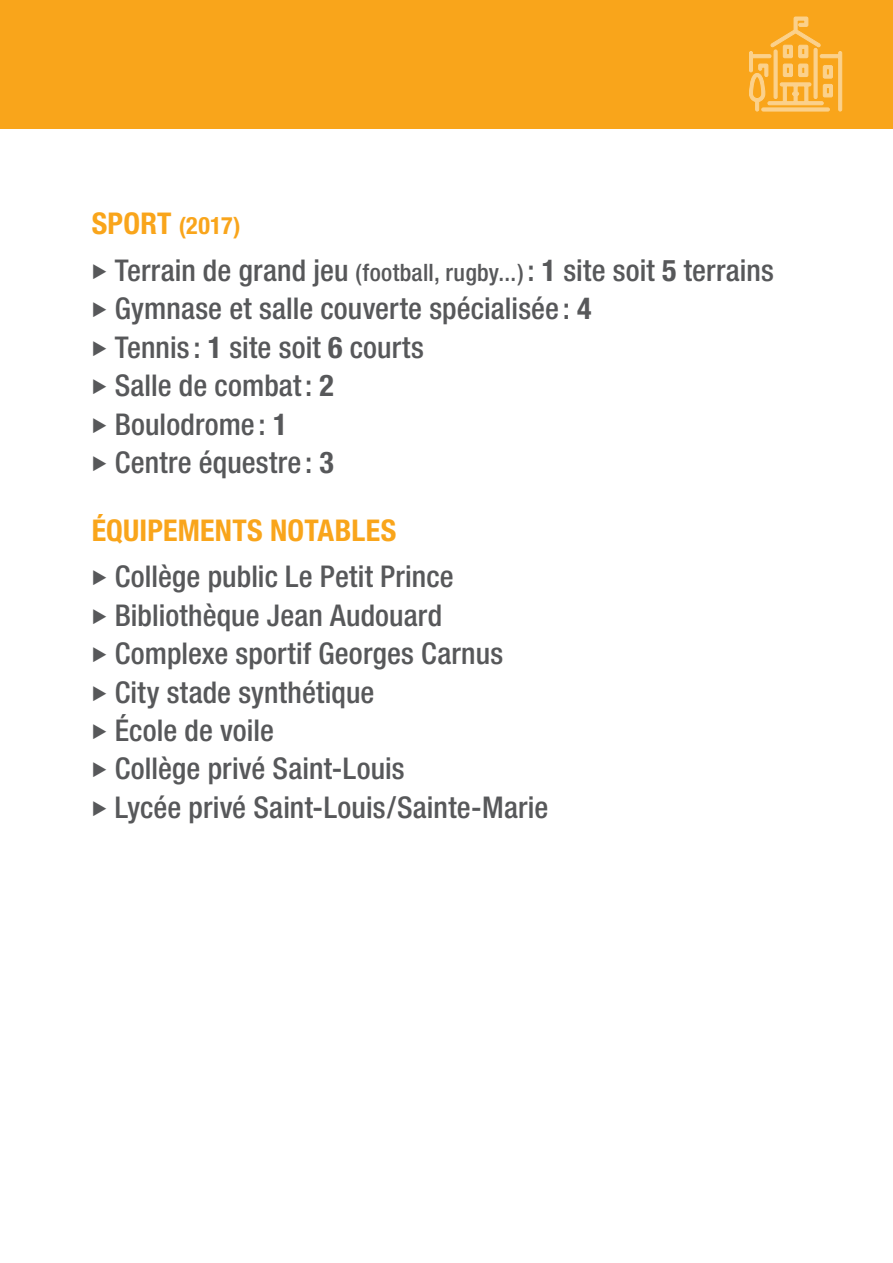
<style>
.page{position:relative;width:893px;height:1263px;background:#fff}
.page>*{position:absolute;margin:0;border:0;box-sizing:border-box;transform-origin:0 0}
.texte_indicateurs{font:500 condensed 30px "Helvetica Neue";letter-spacing:.005em;color:#57585a}
.titre_indicateurs{font:700 condensed 30px "Helvetica Neue LT Std";letter-spacing:.005em;color:#f9a51b}
.titre_indicateurs-2{font:700 condensed 24px "Helvetica Neue LT Std";color:#f9a51b}
.s1{font-size:30px}
.s2{font-size:24px}
.s3{font-family:"Helvetica Neue LT Std";font-weight:700}
</style>
<div class="page">
<hr style="left:0;top:0;width:4px;height:128px;background:#f9a51b">
<div style="left:4px;top:0;width:889px;height:128px;background:#f9a51b"></div>
<svg style="left:749px;top:17px;width:93px;height:94px"></svg>
<p class="titre_indicateurs-2" style="left:92px;top:211px;width:150px"><span class="s1">SPORT</span> (2017)</p>
<p class="texte_indicateurs" style="left:92px;top:252px;width:684px">◆ Terrain de grand jeu <span class="s2">(football, rugby...)</span> : <span class="s3">1</span> site soit <span class="s3">5</span> terrains</p>
<p class="texte_indicateurs" style="left:92px;top:291px;width:501px">◆ Gymnase et salle couverte spécialisée : <span class="s3">4</span></p>
<p class="texte_indicateurs" style="left:92px;top:329px;width:334px">◆ Tennis : <span class="s3">1</span> site soit <span class="s3">6</span> courts</p>
<p class="texte_indicateurs" style="left:92px;top:368px;width:244px">◆ Salle de combat: <span class="s3">2</span></p>
<p class="texte_indicateurs" style="left:92px;top:406px;width:197px">◆ Boulodrome : <span class="s3">1</span></p>
<p class="texte_indicateurs" style="left:92px;top:444px;width:244px">◆ Centre équestre : <span class="s3">3</span></p>
<p class="titre_indicateurs" style="left:92px;top:512px;width:306px">ÉQUIPEMENTS NOTABLES</p>
<p class="texte_indicateurs" style="left:92px;top:559px;width:364px">◆ Collège public Le Petit Prince</p>
<p class="texte_indicateurs" style="left:92px;top:597px;width:352px">◆ Bibliothèque Jean Audouard</p>
<p class="texte_indicateurs" style="left:92px;top:636px;width:413px">◆ Complexe sportif Georges Carnus</p>
<p class="texte_indicateurs" style="left:92px;top:674px;width:284px">◆ City stade synthétique</p>
<p class="texte_indicateurs" style="left:92px;top:712px;width:184px">◆ École de voile</p>
<p class="texte_indicateurs" style="left:92px;top:751px;width:315px">◆ Collège privé Saint-Louis</p>
<p class="texte_indicateurs" style="left:92px;top:789px;width:458px">◆ Lycée privé Saint-Louis/Sainte-Marie</p>
</div>
